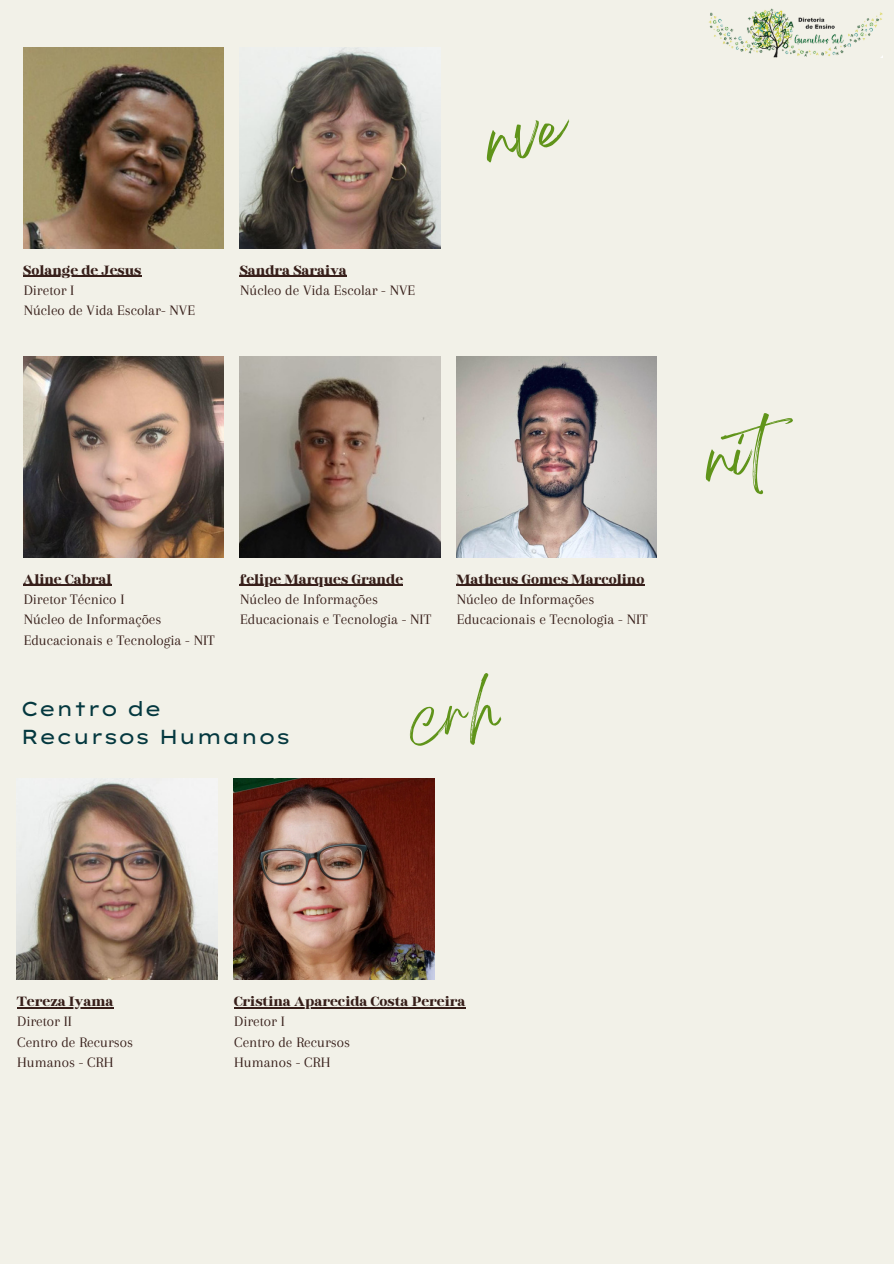
<style>
.page{position:relative;width:894px;height:1264px;background:#fff}
.page>*{position:absolute;margin:0;border:0;box-sizing:border-box;transform-origin:0 0}
.t1{font:20.25px/28.3px "Lexend Peta";color:#04383f}
.t2{font:700 16.5px "Binggo Wood Display";color:#371f1a}
.t3{font:15px/20.2px "Arapey";color:#371f1a}
</style>
<div class="page">
<div style="left:0;top:0;width:893px;height:1263px;background:#f2f1e8"></div>
<img style="left:708px;top:9px;width:174px;height:48px">
<img style="left:23px;top:47px;width:201px;height:201px">
<img style="left:240px;top:47px;width:200px;height:201px">
<img style="left:23px;top:356px;width:201px;height:201px">
<img style="left:240px;top:356px;width:200px;height:201px">
<hr style="left:240px;top:584px;width:163px;height:2px;background:#371f1a">
<img style="left:456px;top:356px;width:200px;height:201px">
<img style="left:17px;top:778px;width:200px;height:201px">
<img style="left:234px;top:778px;width:200px;height:201px">
<hr style="left:23px;top:276px;width:118px;height:1px;background:#371f1a">
<hr style="left:240px;top:276px;width:107px;height:1px;background:#371f1a">
<hr style="left:23px;top:584px;width:88px;height:2px;background:#371f1a">
<hr style="left:456px;top:584px;width:188px;height:2px;background:#371f1a">
<hr style="left:17px;top:1007px;width:96px;height:1px;background:#371f1a">
<hr style="left:234px;top:1007px;width:231px;height:1px;background:#371f1a">
<h4 class="t2" style="left:23px;top:262px;width:120px">Solange de Jesus</h4>
<p class="t3" style="left:24px;top:280px;width:52px">Diretor I</p>
<p class="t3" style="left:24px;top:300px;width:173px">Núcleo de Vida Escolar- NVE</p>
<p class="t2" style="left:240px;top:262px;width:109px">Sandra Saraiva</p>
<p class="t3" style="left:240px;top:280px;width:177px">Núcleo de Vida Escolar - NVE</p>
<h3 class="t2" style="left:23px;top:570px;width:90px">Aline Cabral</h3>
<p class="t3" style="left:24px;top:589px;width:102px">Diretor Técnico I</p>
<p class="t3" style="left:24px;top:609px;width:192px">Núcleo de Informações<br>Educacionais e Tecnologia - NIT</p>
<h4 class="t2" style="left:240px;top:570px;width:165px">felipe Marques Grande</h4>
<h4 class="t3" style="left:240px;top:589px;width:192px">Núcleo de Informações<br>Educacionais e Tecnologia - NIT</h4>
<p class="t1" style="left:21px;top:694px;width:271px">Centro de<br>Recursos Humanos</p>
<p class="t2" style="left:456px;top:570px;width:190px">Matheus Gomes Marcolino</p>
<p class="t3" style="left:456px;top:589px;width:192px">Núcleo de Informações<br>Educacionais e Tecnologia - NIT</p>
<h4 class="t2" style="left:17px;top:993px;width:98px">Tereza Iyama</h4>
<p class="t3" style="left:17px;top:1011px;width:56px">Diretor II</p>
<p class="t3" style="left:17px;top:1031px;width:117px">Centro de Recursos<br>Humanos - CRH</p>
<h2 class="t2" style="left:234px;top:993px;width:233px">Cristina Aparecida Costa Pereira</h2>
<p class="t3" style="left:234px;top:1011px;width:52px">Diretor I</p>
<p class="t3" style="left:234px;top:1031px;width:117px">Centro de Recursos<br>Humanos - CRH</p>
</div>
